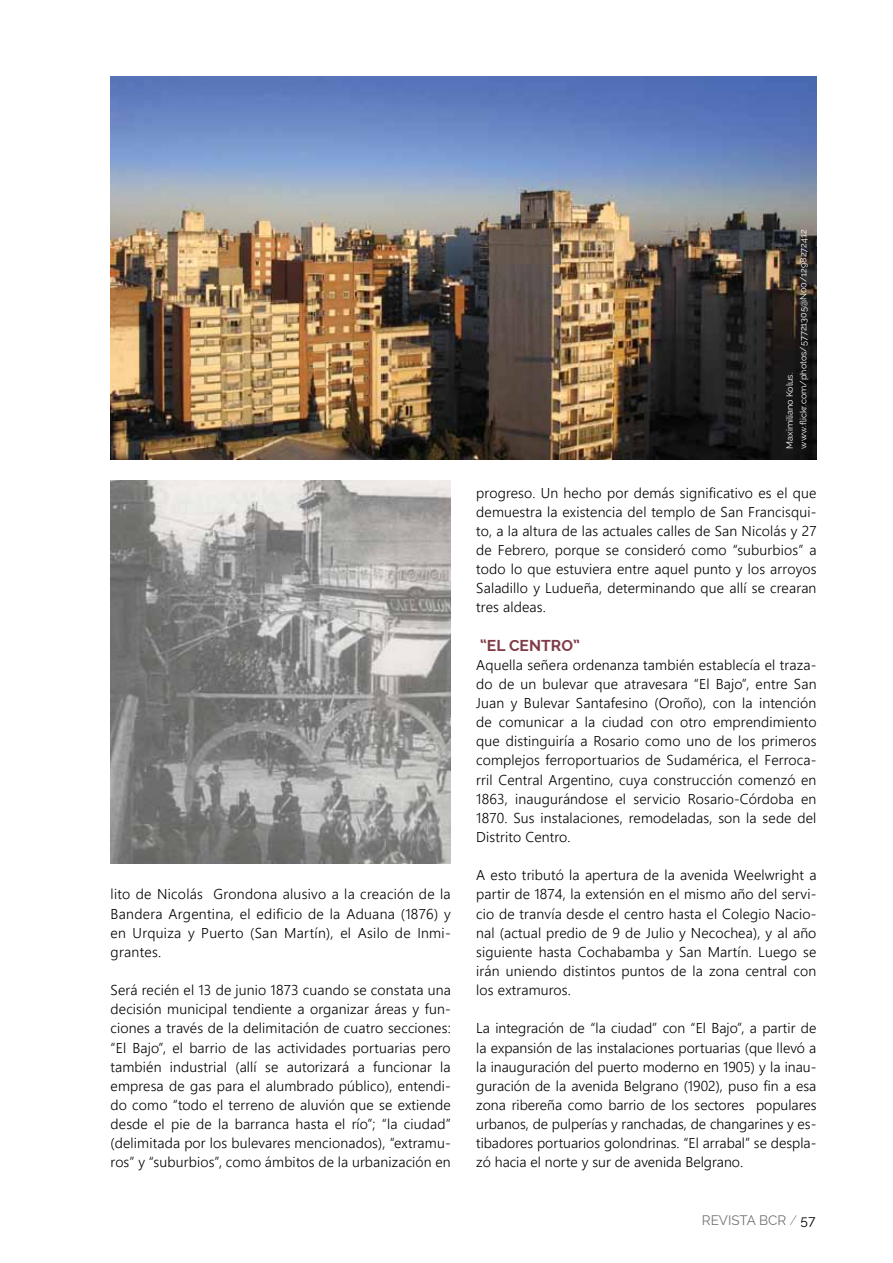
<style>
.page{position:relative;width:893px;height:1263px;background:#fff}
.page>*{position:absolute;margin:0;border:0;box-sizing:border-box;transform-origin:0 0}
.t1{font:700 15.75px "Raleway";color:#803b46}
.t2{font:300 14.25px/19.2px "Segoe UI";letter-spacing:.01em;color:#000;text-align:justify}
.t3{font:13.5px "Raleway";color:#717073}
.t4{font:9px/13.5px "Raleway";color:#fff}
.s1{font-weight:100;color:#000}
.s2{color:#000}
</style>
<div class="page">
<img style="left:111px;top:480px;width:340px;height:383px">
<img style="left:111px;top:76px;width:705px;height:383px">
<p class="t2" style="left:111px;top:884px;width:342px">lito de Nicolás Grondona alusivo a la creación de la Bandera Argentina, el edificio de la Aduana (1876) y en Urquiza y Puerto (San Martín), el Asilo de Inmi&shy;grantes.</p>
<p class="t2" style="left:111px;top:980px;width:342px">Será recién el 13 de junio 1873 cuando se constata una decisión municipal tendiente a organizar áreas y fun&shy;ciones a través de la delimitación de cuatro secciones: “El Bajo”, el barrio de las actividades portuarias pero también industrial (allí se autorizará a funcionar la empresa de gas para el alumbrado público), entendi&shy;do como “todo el terreno de aluvión que se extiende desde el pie de la barranca hasta el río”; “la ciudad” (delimitada por los bulevares mencionados), “extramu&shy;ros” y “suburbios”, como ámbitos de la urbanización en</p>
<p class="t4" style="left:783px;top:449px;width:221px;rotate:-90deg">Maximiliano Kolus. www.flickr.com/photos/57721305@N00/1298272412</p>
<p class="t2" style="left:476px;top:482px;width:342px">progreso. Un hecho por demás significativo es el que demuestra la existencia del templo de San Francisqui&shy;to, a la altura de las actuales calles de San Nicolás y 27 de Febrero, porque se consideró como “suburbios” a todo lo que estuviera entre aquel punto y los arroyos Saladillo y Ludueña, determinando que allí se crearan tres aldeas.</p>
<p class="t1" style="left:480px;top:636px;width:101px">“EL CENTRO”</p>
<p class="t2" style="left:476px;top:654px;width:342px">Aquella señera ordenanza también establecía el traza&shy;do de un bulevar que atravesara “El Bajo”, entre San Juan y Bulevar Santafesino (Oroño), con la intención de comunicar a la ciudad con otro emprendimiento que distinguiría a Rosario como uno de los primeros complejos ferroportuarios de Sudamérica, el Ferroca&shy;rril Central Argentino, cuya construcción comenzó en 1863, inaugurándose el servicio Rosario-Córdoba en 1870. Sus instalaciones, remodeladas, son la sede del Distrito Centro.</p>
<p class="t2" style="left:476px;top:865px;width:342px">A esto tributó la apertura de la avenida Weelwright a partir de 1874, la extensión en el mismo año del servi&shy;cio de tranvía desde el centro hasta el Colegio Nacio&shy;nal (actual predio de 9 de Julio y Necochea), y al año siguiente hasta Cochabamba y San Martín. Luego se irán uniendo distintos puntos de la zona central con los extramuros.</p>
<p class="t2" style="left:476px;top:1018px;width:342px">La integración de “la ciudad” con “El Bajo”, a partir de la expansión de las instalaciones portuarias (que llevó a la inauguración del puerto moderno en 1905) y la inau&shy;guración de la avenida Belgrano (1902), puso fin a esa zona ribereña como barrio de los sectores populares urbanos, de pulperías y ranchadas, de changarines y es&shy;tibadores portuarios golondrinas. “El arrabal” se despla&shy;zó hacia el norte y sur de avenida Belgrano.</p>
<p class="t3" style="left:702px;top:1212px;width:115px">REVISTA BCR <span class="s1">/</span> <span class="s2">57</span></p>
</div>
